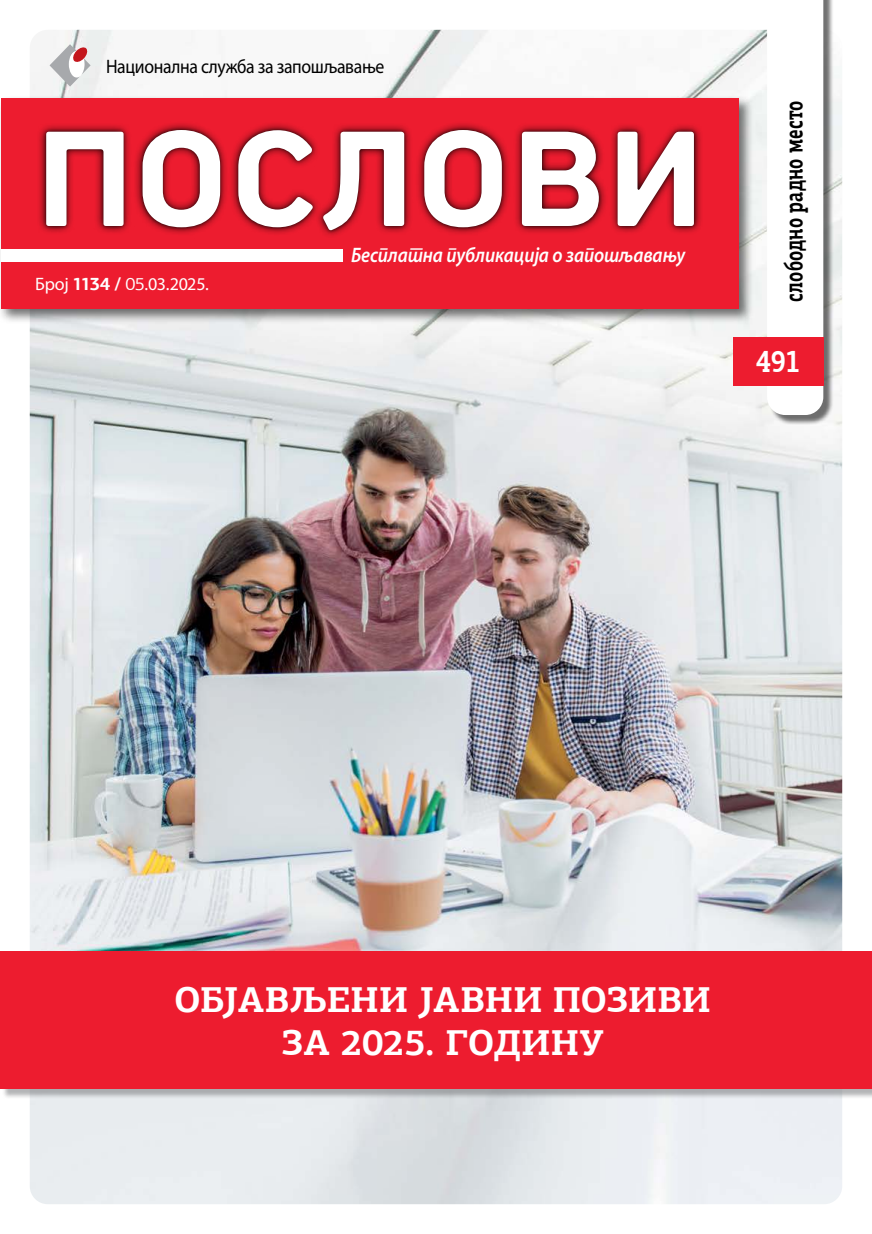
<style>
.page{position:relative;width:872px;height:1234px;background:#fff}
.page>*{position:absolute;margin:0;border:0;box-sizing:border-box;transform-origin:0 0}
.t1{font:700 36px/43.5px "PF Agora Slab Pro";letter-spacing:-.005em;color:#fff;text-align:center}
.t2{font:700 31.35px "PF Agora Slab Pro";color:#fff;scale:.82 1}
.t3{font:700 25.35px "PF Agora Slab Pro";letter-spacing:.005em;color:#000;scale:.7 1}
.t4{font:italic 600 21px "Myriad Pro";letter-spacing:-.005em;color:#fff;scale:.89 1}
.t5{font:19.5px "Myriad Pro";letter-spacing:-.02em;color:#000;scale:.91 1}
.t6{font:18px "Myriad Pro";letter-spacing:-.02em;color:#fff}
.s1{font-family:"PF Agora Sans Pro";font-weight:700}
.s2{font-family:"PF Agora Sans Pro"}
</style>
<div class="page">
<img style="left:30px;top:30px;width:812px;height:1173px">
<div style="left:0;top:95px;width:753px;height:228px;background:#000;opacity:.56"></div>
<div style="left:1px;top:98px;width:737px;height:210px;background:#ed1c2f"></div>
<div style="left:37px;top:121px;width:666px;height:117px;background:#000;opacity:.85"></div>
<div style="left:42px;top:126px;width:655px;height:107px;background:#000;opacity:.48"></div>
<svg style="left:46px;top:130px;width:648px;height:100px"></svg>
<div style="left:1px;top:249px;width:341px;height:12px;background:#fff"></div>
<svg style="left:50px;top:44px;width:41px;height:43px"></svg>
<div style="left:769px;top:0;width:64px;height:425px;background:#000;opacity:.56"></div>
<svg style="left:767px;top:0;width:56px;height:415px"></svg>
<div style="left:733px;top:337px;width:90px;height:49px;background:#ed1c2f"></div>
<div style="left:3px;top:953px;width:869px;height:145px;background:#797a7d;opacity:.56"></div>
<div style="left:0;top:951px;width:872px;height:137px;background:#ed1c2f"></div>
<p class="t5" style="left:106px;top:56px;width:307px">Национална служба за запошљавање</p>
<p class="t6" style="left:35px;top:273px;width:175px">Број <span class="s1">1134 /</span> <span class="s2">05</span>.03.2025.</p>
<p class="t4" style="left:351px;top:244px;width:377px">Бесплатна публикација о запошљавању</p>
<p class="t3" style="left:777px;top:302px;width:289px;rotate:-90deg">слободно радно место</p>
<p class="t2" style="left:756px;top:341px;width:56px">491</p>
<p class="t1" style="left:174px;top:977px;width:538px">ОБЈАВЉЕНИ ЈАВНИ ПОЗИВИ<br>ЗА 2025. ГОДИНУ</p>
</div>
